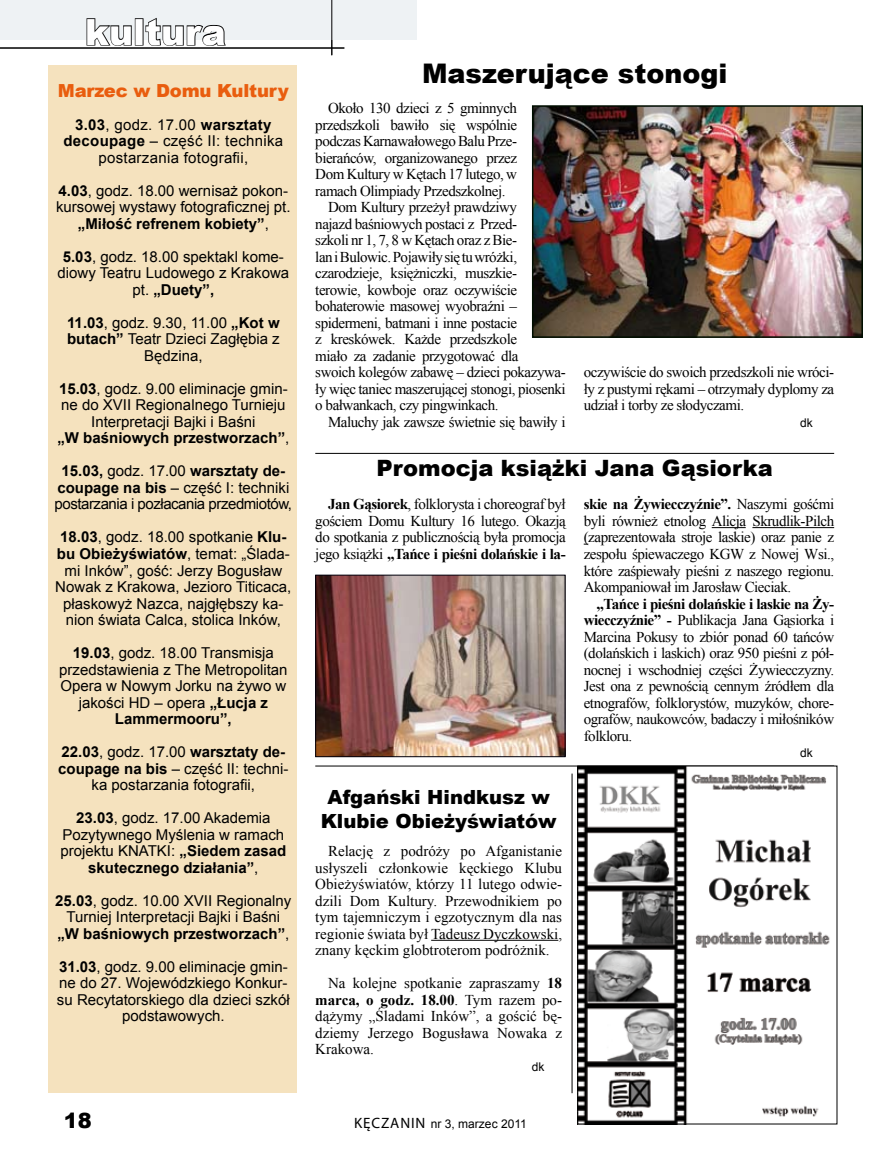
<style>
.page{position:relative;width:881px;height:1157px;background:#fff}
.page>*{position:absolute;margin:0;border:0;box-sizing:border-box;transform-origin:0 0}
.t1{font:900 36px "Arial";color:#fff}
.t2{font:900 27px "Arial";color:#000}
.t3{font:900 22.5px "Arial";color:#000}
.t4{font:900 21px "Arial";color:#000}
.t5{font:900 19.5px/24px "Arial";color:#000;text-align:center}
.t6{font:900 18px "Arial";letter-spacing:-.01em;color:#e95d0e}
.t7{font:15px/16.5px "Times New Roman";letter-spacing:-.03em;color:#000;text-align:justify}
.t8{font:15px/16.5px "Arial";color:#000;text-align:center}
.t9{font:15px/16.5px "Arial";letter-spacing:-.03em;color:#000;text-align:center}
.t10{font:15px/16.5px "Arial";letter-spacing:.02em;color:#000;text-align:center}
.t11{font:12px "Arial";color:#000}
.s1{font-weight:700}
.s2{font-family:"Myriad Pro";font-size:15px}
</style>
<div class="page">
<div style="left:48px;top:65px;width:249px;height:1028px;background:#f5e2be"></div>
<img style="left:534px;top:108px;width:325px;height:227px">
<div style="left:531px;top:105px;width:331px;height:233px;border:2px solid #000e00"></div>
<hr style="left:315px;top:453px;width:518px;height:1px;background:#000">
<hr style="left:711px;top:527px;width:34px;height:1px;background:#000">
<hr style="left:752px;top:527px;width:81px;height:1px;background:#000">
<img style="left:317px;top:577px;width:246px;height:178px">
<div style="left:315px;top:575px;width:250px;height:182px;border:1px solid #00000c"></div>
<hr style="left:315px;top:765px;width:518px;height:1px;background:#000">
<hr style="left:431px;top:940px;width:127px;height:1px;background:#000">
<hr style="left:571px;top:773px;width:1px;height:320px;background:#000">
<img style="left:579px;top:767px;width:251px;height:355px">
<div style="left:577px;top:765px;width:260px;height:359px;border:1px solid #000"></div>
<div style="left:0;top:0;width:417px;height:39px;background:#eef2f4"></div>
<hr style="left:331px;top:0;width:1px;height:55px;background:#000">
<hr style="left:0;top:48px;width:344px;height:1px;background:#000">
<svg style="left:86px;top:18px;width:46px;height:28px"></svg>
<div style="left:135px;top:18px;width:8px;height:28px;border:2px solid #000"></div>
<svg style="left:145px;top:17px;width:82px;height:29px"></svg>
<h1 class="t1" style="left:85px;top:6px;width:142px">kultura</h1>
<p class="t6" style="left:58px;top:77px;width:232px">Marzec w Domu Kultury</p>
<p class="t10" style="left:63px;top:116px;width:221px"><span class="s1">3.03</span>, godz. 17.00 <span class="s1">warsztaty decoupage</span> – część II: technika postarzania fotografii,</p>
<p class="t8" style="left:56px;top:182px;width:236px"><span class="s1">4.03</span>, godz. 18.00 wernisaż pokon&shy;kursowej wystawy fotograficznej pt. <span class="s1">„Miłość refrenem kobiety”</span>,</p>
<p class="t8" style="left:57px;top:248px;width:233px"><span class="s1">5.03</span>, godz. 18.00 spektakl kome&shy;diowy Teatru Ludowego z Krakowa pt. <span class="s1">„Duety”,</span></p>
<p class="t8" style="left:67px;top:314px;width:214px"><span class="s1">11.03</span>, godz. 9.30, 11.00 <span class="s1">„Kot w butach”</span> Teatr Dzieci Zagłębia z<br>Będzina,</p>
<p class="t8" style="left:57px;top:380px;width:233px"><span class="s1">15.03</span>, godz. 9.00 eliminacje gmin&shy;ne do XVII Regionalnego Turnieju<br>Interpretacji Bajki i Baśni<br><span class="s1">„W baśniowych przestworzach”</span>,</p>
<p class="t9" style="left:55px;top:463px;width:239px"><span class="s1">15.03,</span> godz. 17.00 <span class="s1">warsztaty de&shy;coupage na bis</span> – część I: techniki postarzania i pozłacania przedmiotów,</p>
<p class="t8" style="left:55px;top:529px;width:237px"><span class="s1">18.03</span>, godz. 18.00 spotkanie <span class="s1">Klu&shy;bu Obieżyświatów</span>, temat: „Ślada&shy;mi Inków”, gość: Jerzy Bogusław Nowak z Krakowa, Jezioro Titicaca, płaskowyż Nazca, najgłębszy ka&shy;nion świata Calca, stolica Inków,</p>
<p class="t8" style="left:59px;top:644px;width:230px"><span class="s1">19.03</span>, godz. 18.00 Transmisja przedstawienia z The Metropolitan<br>Opera w Nowym Jorku na żywo w jakości HD – opera <span class="s1">„Łucja z<br>Lammermooru”,</span></p>
<p class="t8" style="left:58px;top:743px;width:232px"><span class="s1">22.03</span>, godz. 17.00 <span class="s1">warsztaty de&shy;coupage na bis</span> – część II: techni&shy;ka postarzania fotografii,</p>
<p class="t8" style="left:60px;top:809px;width:227px"><span class="s1">23.03</span>, godz. 17.00 Akademia<br>Pozytywnego Myślenia w ramach projektu KNATKI: <span class="s1">„Siedem zasad skutecznego działania”</span>,</p>
<p class="t8" style="left:55px;top:892px;width:237px"><span class="s1">25.03</span>, godz. 10.00 XVII Regionalny<br>Turniej Interpretacji Bajki i Baśni <span class="s1">„W baśniowych przestworzach”</span>,</p>
<p class="t8" style="left:57px;top:958px;width:234px"><span class="s1">31.03</span>, godz. 9.00 eliminacje gmin&shy;ne do 27. Wojewódzkiego Konkur&shy;su Recytatorskiego dla dzieci szkół podstawowych.</p>
<h2 class="t2" style="left:422px;top:54px;width:307px">Maszerujące stonogi</h2>
<p class="t7" style="left:328px;top:100px;width:190px">Około 130 dzieci z 5 gminnych</p>
<p class="t7" style="left:315px;top:116px;width:203px">przedszkoli bawiło się wspólnie</p>
<p class="t7" style="left:315px;top:133px;width:203px">podczas Karnawałowego Balu Prze-</p>
<p class="t7" style="left:315px;top:149px;width:203px">bierańców, organizowanego przez</p>
<p class="t7" style="left:315px;top:166px;width:203px">Dom Kultury w Kętach 17 lutego, w</p>
<p class="t7" style="left:315px;top:182px;width:192px">ramach Olimpiady Przedszkolnej.</p>
<p class="t7" style="left:328px;top:199px;width:190px">Dom Kultury przeżył prawdziwy</p>
<p class="t7" style="left:315px;top:215px;width:203px">najazd baśniowych postaci z Przed-</p>
<p class="t7" style="left:315px;top:232px;width:203px">szkoli nr 1, 7, 8 w Kętach oraz z Bie-</p>
<p class="t7" style="left:315px;top:248px;width:203px">lan i Bulowic. Pojawiły się tu wróżki,</p>
<p class="t7" style="left:315px;top:265px;width:203px">czarodzieje, księżniczki, muszkie-</p>
<p class="t7" style="left:315px;top:281px;width:203px">terowie, kowboje oraz oczywiście</p>
<p class="t7" style="left:315px;top:298px;width:203px">bohaterowie masowej wyobraźni –</p>
<p class="t7" style="left:315px;top:314px;width:203px">spidermeni, batmani i inne postacie</p>
<p class="t7" style="left:315px;top:331px;width:203px">z kreskówek. Każde przedszkole</p>
<p class="t7" style="left:315px;top:347px;width:205px">miało za zadanie przygotować dla</p>
<p class="t7" style="left:315px;top:364px;width:252px">swoich kolegów zabawę – dzieci pokazywa-</p>
<p class="t7" style="left:315px;top:380px;width:252px">ły więc taniec maszerującej stonogi, piosenki</p>
<p class="t7" style="left:315px;top:397px;width:185px">o bałwankach, czy pingwinkach.</p>
<p class="t7" style="left:328px;top:413px;width:239px">Maluchy jak zawsze świetnie się bawiły i</p>
<p class="t7" style="left:583px;top:364px;width:252px">oczywiście do swoich przedszkoli nie wróci&shy;ły z pustymi rękami – otrzymały dyplomy za udział i torby ze słodyczami.</p>
<p class="t11" style="left:799px;top:415px;width:14px">dk</p>
<h3 class="t3" style="left:376px;top:452px;width:397px">Promocja książki Jana Gąsiorka</h3>
<p class="t7" style="left:315px;top:496px;width:252px;text-indent:13px"><span class="s1">Jan Gąsiorek</span>, folklorysta i choreograf był gościem Domu Kultury 16 lutego. Okazją do spotkania z publicznością była promocja jego książki <span class="s1">„Tańce i pieśni dolańskie i la-</span></p>
<p class="t7" style="left:583px;top:496px;width:252px"><span class="s1">skie na Żywiecczyźnie”.</span> Naszymi gośćmi byli również etnolog Alicja Skrudlik-Pilch (zaprezentowała stroje laskie) oraz panie z zespołu śpiewaczego KGW z Nowej Wsi., które zaśpiewały pieśni z naszego regionu.<br>Akompaniował im Jarosław Cieciak.</p>
<p class="t7" style="left:583px;top:595px;width:252px;text-indent:13px"><span class="s1">„Tańce i pieśni dolańskie i laskie na Ży&shy;wiecczyźnie” -</span> Publikacja Jana Gąsiorka i Marcina Pokusy to zbiór ponad 60 tańców (dolańskich i laskich) oraz 950 pieśni z pół&shy;nocnej i wschodniej części Żywiecczyzny.<br>Jest ona z pewnością cennym źródłem dla etnografów, folklorystów, muzyków, chore&shy;ografów, naukowców, badaczy i miłośników folkloru.</p>
<p class="t11" style="left:799px;top:745px;width:14px">dk</p>
<h3 class="t5" style="left:320px;top:784px;width:237px">Afgański Hindkusz w<br>Klubie Obieżyświatów</h3>
<p class="t7" style="left:315px;top:842px;width:248px;text-indent:13px">Relację z podróży po Afganistanie usłyszeli członkowie kęckiego Klubu Obieżyświatów, którzy 11 lutego odwie&shy;dzili Dom Kultury. Przewodnikiem po tym tajemniczym i egzotycznym dla nas regionie świata był Tadeusz Dyczkowski, znany kęckim globtroterom podróżnik.</p>
<p class="t7" style="left:315px;top:974px;width:248px;text-indent:13px">Na kolejne spotkanie zapraszamy <span class="s1">18 marca, o godz. 18.00</span>. Tym razem po&shy;dążymy „Śladami Inków”, a gościć bę&shy;dziemy Jerzego Bogusława Nowaka z Krakowa.</p>
<p class="t11" style="left:531px;top:1058px;width:14px">dk</p>
<h3 class="t4" style="left:64px;top:1105px;width:30px">18</h3>
<p class="t11" style="left:354px;top:1116px;width:174px"><span class="s2">KĘCZANIN</span> nr 3, marzec 2011</p>
</div>
